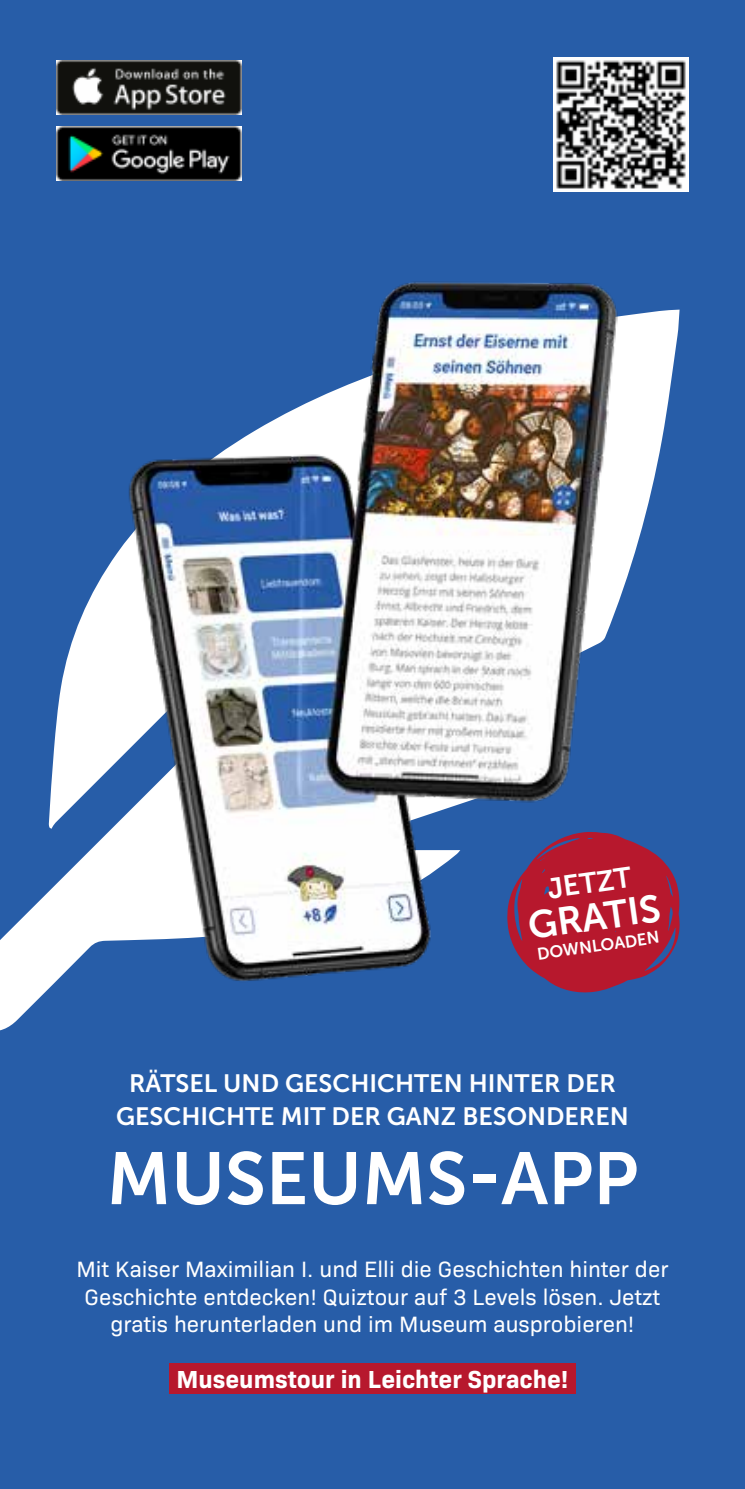
<style>
.page{position:relative;width:745px;height:1489px;background:#fff}
.page>*{position:absolute;margin:0;border:0;box-sizing:border-box;transform-origin:0 0}
.t1{font:73.5px "Museo Sans 700";color:#fff}
.t2{font:38.5px "Museo Sans 700";color:#fff}
.t3{font:28.75px "Museo Sans 700";color:#fff}
.t4{font:25px/33.5px "Museo Sans 700";color:#fff;text-align:center}
.t5{font:700 25px "Bio Sans";color:#fff}
.t6{font:22.5px/27.5px "Bio Sans";color:#fff;text-align:center}
.t7{font:16.75px "Museo Sans 700";color:#fff}
</style>
<div class="page">
<div style="left:0;top:0;width:744px;height:1488px;background:#275da8"></div>
<img style="left:57px;top:60px;width:184px;height:55px">
<img style="left:57px;top:126px;width:184px;height:54px">
<div style="left:169px;top:1363px;width:406px;height:30px;background:#b7182d"></div>
<svg style="left:0;top:309px;width:679px;height:722px"></svg>
<img style="left:553px;top:57px;width:134px;height:135px">
<img style="left:89px;top:133px;width:565px;height:898px">
<svg style="left:506px;top:831px;width:173px;height:161px"></svg>
<p class="t3" style="left:545px;top:872px;width:86px;rotate:-8deg">JETZT</p>
<h2 class="t2" style="left:525px;top:904px;width:134px;rotate:-8deg">GRATIS</h2>
<p class="t7" style="left:535px;top:944px;width:125px;rotate:-8deg">DOWNLOADEN</p>
<p class="t4" style="left:116px;top:1066px;width:514px">RÄTSEL UND GESCHICHTEN HINTER DER<br>GESCHICHTE MIT DER GANZ BESONDEREN</p>
<h1 class="t1" style="left:107px;top:1137px;width:533px">MUSEUMS-APP</h1>
<p class="t6" style="left:76px;top:1253px;width:593px">Mit Kaiser Maximilian I. und Elli die Geschichten hinter der<br>Geschichte entdecken! Quiztour auf 3 Levels lösen. Jetzt gratis herunterladen und im Museum ausprobieren!</p>
<p class="t5" style="left:176px;top:1359px;width:393px">Museumstour in Leichter Sprache!</p>
</div>
